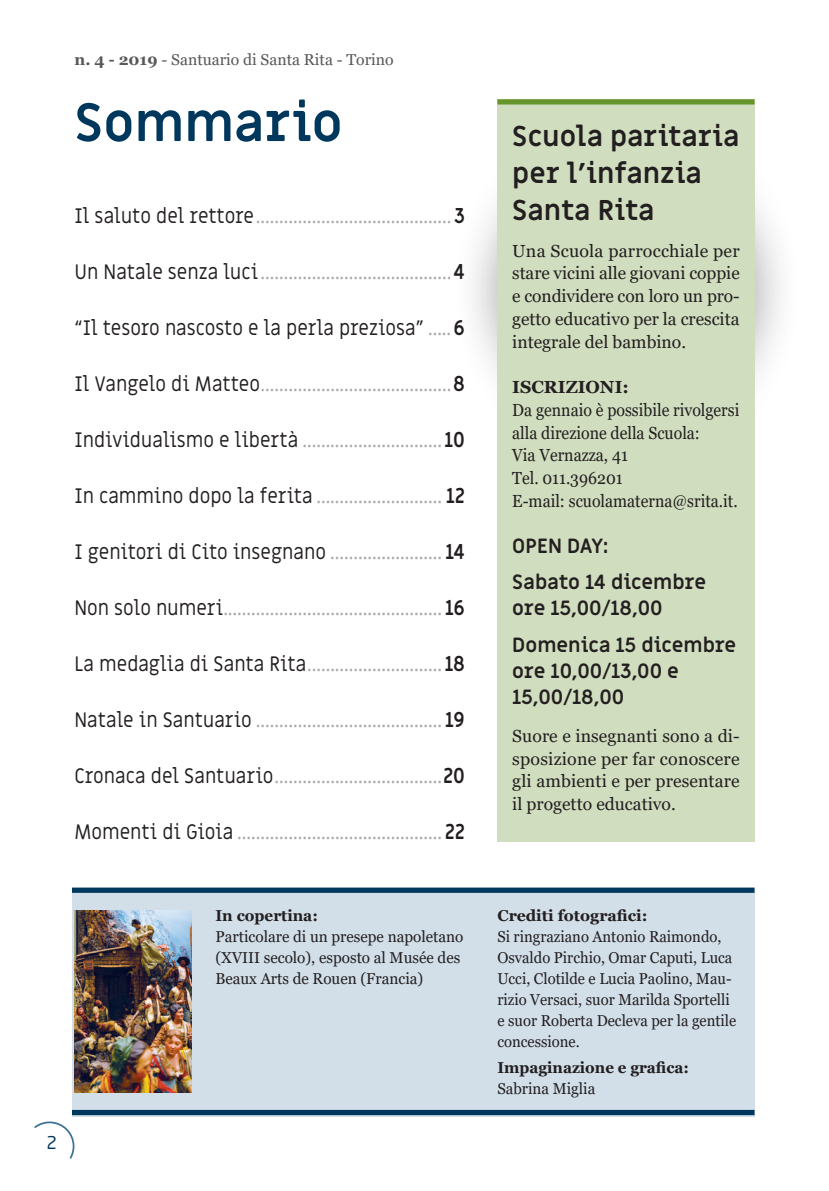
<style>
.page{position:relative;width:829px;height:1191px;background:#fff}
.page>*{position:absolute;margin:0;border:0;box-sizing:border-box;transform-origin:0 0}
.t1{font:700 52.5px "Miriam Libre";color:#00375c}
.t2{font:700 28px/36.8px "Miriam Libre";color:#231f20}
.t3{font:21px "Miriam Libre";color:#a8a9ad;scale:.9 1}
.t4{font:21px "Miriam Libre";color:#231f20;scale:.9 1}
.t5{font:700 20.12px/26.2px "Miriam Libre";color:#231f20}
.t6{font:17.5px/22.8px "Georgia";color:#231f20;text-align:justify}
.t7{font:17.5px/22.8px "Georgia";color:#231f20;scale:.91 1}
.t8{font:700 17.5px "Georgia";color:#231f20}
.t9{font:17.5px "Neo Tech";color:#00375c}
.t10{font:15.75px/21px "Georgia";color:#231f20;scale:.94 1}
.t11{font:15.75px/21px "Georgia";color:#231f20}
.t12{font:15.75px "Georgia";color:#57585a}
.t13{font:700 15.75px/21px "Georgia";color:#231f20;scale:.96 1}
.s1{font-weight:700}
.s2{color:#231f20}
.s3{font-weight:700;color:#231f20}
.s4{color:#a8a9ad}
.s5{font-weight:400}
</style>
<div class="page">
<svg style="left:34px;top:1121px;width:41px;height:38px"></svg>
<div style="left:72px;top:887px;width:682px;height:229px;background:#d2dfe9"></div>
<div style="left:453px;top:116px;width:348px;height:349px;background:#231f20;opacity:.75"></div>
<div style="left:497px;top:99px;width:257px;height:743px;background:#d0ddbe"></div>
<img style="left:74px;top:910px;width:117px;height:182px">
<div style="left:497px;top:99px;width:257px;height:5px;background:#66952c"></div>
<div style="left:72px;top:887px;width:682px;height:5px;background:#00375c"></div>
<div style="left:72px;top:1110px;width:682px;height:5px;background:#00375c"></div>
<p class="t12" style="left:74px;top:50px;width:320px"><span class="s1">n. 4 - 2019</span> - Santuario di Santa Rita - Torino</p>
<p class="t1" style="left:74px;top:90px;width:270px">Sommario</p>
<p class="t3" style="left:74px;top:203px;width:435px"><span class="s2">Il saluto del rettore</span>.......................................... <span class="s3">3</span></p>
<p class="t3" style="left:74px;top:259px;width:435px"><span class="s2">Un Natale senza luci</span>.........................................<span class="s3">4</span></p>
<p class="t4" style="left:74px;top:315px;width:435px">“Il tesoro nascosto e la perla preziosa” <span class="s4">.....</span><span class="s1">6</span></p>
<p class="t3" style="left:74px;top:371px;width:435px"><span class="s2">Il Vangelo di Matteo</span>.........................................<span class="s3">8</span></p>
<p class="t3" style="left:74px;top:427px;width:435px"><span class="s2">Individualismo e libertà</span> .............................. <span class="s3">10</span></p>
<p class="t3" style="left:74px;top:483px;width:435px"><span class="s2">In cammino dopo la ferita</span> ........................... <span class="s3">12</span></p>
<p class="t4" style="left:74px;top:539px;width:435px">I genitori di Cito insegnano <span class="s4">........................</span> <span class="s1">14</span></p>
<p class="t3" style="left:74px;top:595px;width:435px"><span class="s2">Non solo numeri</span>............................................... <span class="s3">16</span></p>
<p class="t3" style="left:74px;top:651px;width:435px"><span class="s2">La medaglia di Santa Rita</span>............................. <span class="s3">18</span></p>
<p class="t3" style="left:74px;top:707px;width:435px"><span class="s2">Natale in Santuario</span> ........................................ <span class="s3">19</span></p>
<p class="t3" style="left:74px;top:763px;width:435px"><span class="s2">Cronaca del Santuario</span>....................................<span class="s3">20</span></p>
<p class="t3" style="left:74px;top:819px;width:435px"><span class="s2">Momenti di Gioia</span> ............................................ <span class="s3">22</span></p>
<p class="t2" style="left:512px;top:119px;width:229px">Scuola paritaria per l’infanzia<br>Santa Rita</p>
<p class="t6" style="left:512px;top:239px;width:229px">Una Scuola parrocchiale per stare vicini alle giovani coppie e condividere con loro un pro&shy;getto educativo per la crescita integrale del bambino.</p>
<p class="t8" style="left:512px;top:376px;width:118px">ISCRIZIONI:</p>
<p class="t7" style="left:512px;top:399px;width:251px">Da gennaio è possibile rivolgersi alla direzione della Scuola:<br>Via Vernazza, 41<br>Tel. 011.396201<br>E-mail: scuolamaterna@srita.it.</p>
<p class="t5" style="left:512px;top:533px;width:98px">OPEN DAY:</p>
<p class="t5" style="left:512px;top:570px;width:195px">Sabato 14 dicembre</p>
<p class="t5" style="left:512px;top:596px;width:152px">ore 15,00/18,00</p>
<p class="t5" style="left:512px;top:632px;width:225px">Domenica 15 dicembre</p>
<p class="t5" style="left:512px;top:658px;width:168px">ore 10,00/13,00 e<br>15,00/18,00</p>
<p class="t6" style="left:512px;top:724px;width:229px">Suore e insegnanti sono a di&shy;sposizione per far conoscere gli ambienti e per presentare il progetto educativo.</p>
<p class="t9" style="left:47px;top:1134px;width:12px">2</p>
<p class="t11" style="left:215px;top:905px;width:249px"><span class="s1">In copertina:<br></span>Particolare di un presepe napoletano (XVIII secolo), esposto al Musée des<br>Beaux Arts de Rouen (Francia)</p>
<p class="t10" style="left:497px;top:905px;width:256px"><span class="s1">Crediti fotografici:<br></span>Si ringraziano Antonio Raimondo,<br>Osvaldo Pirchio, Omar Caputi, Luca<br>Ucci, Clotilde e Lucia Paolino, Mau&shy;rizio Versaci, suor Marilda Sportelli e suor Roberta Decleva per la gentile concessione.</p>
<p class="t13" style="left:497px;top:1057px;width:201px">Impaginazione e grafica:<br><span class="s5">Sabrina Miglia</span></p>
</div>
